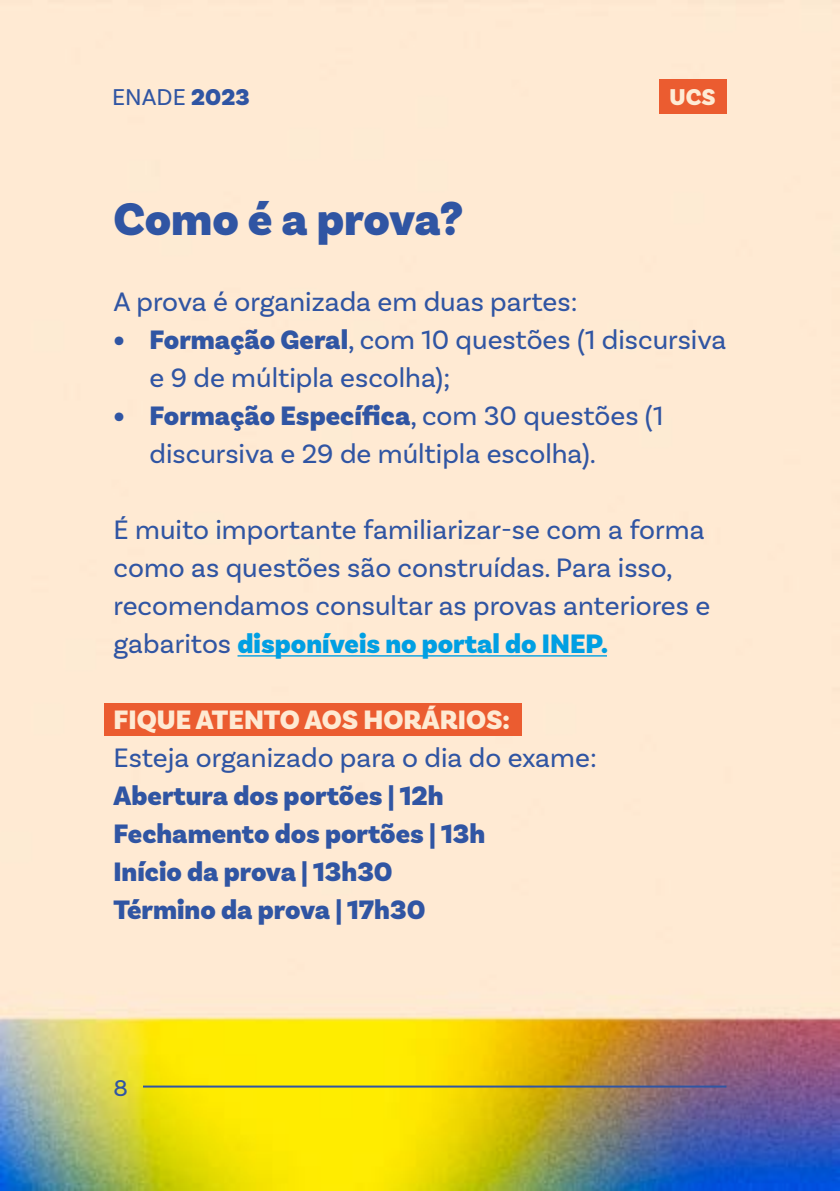
<style>
.page{position:relative;width:840px;height:1191px;background:#fff}
.page>*{position:absolute;margin:0;border:0;box-sizing:border-box;transform-origin:0 0}
.t1{font:900 48px "Basic Sans";letter-spacing:-.01em;color:#3055a3}
.t2{font:28px/38px "Basic Sans";color:#3055a3}
.t3{font:900 28px/38px "Basic Sans";color:#3055a3}
.t4{font:900 28px "Basic Sans";color:#feead3}
.t5{font:24px "Basic Sans";color:#3055a3}
.t6{font:900 24px "Basic Sans";color:#feebd5}
.s1{font-weight:900}
.s2{font-weight:900;color:#009fe3}
</style>
<div class="page">
<img style="left:0;top:0;width:839px;height:1191px">
<hr style="left:143px;top:1085px;width:583px;height:2px;background:#3055a3">
<div style="left:658px;top:79px;width:68px;height:34px;background:#eb5c30"></div>
<div style="left:105px;top:704px;width:417px;height:32px;background:#eb5c30"></div>
<hr style="left:237px;top:655px;width:369px;height:1px;background:#009fe3">
<p class="t5" style="left:112px;top:83px;width:139px">ENADE <span class="s1">2023</span></p>
<p class="t6" style="left:669px;top:83px;width:48px">UCS</p>
<h1 class="t1" style="left:113px;top:190px;width:351px">Como é a prova?</h1>
<p class="t2" style="left:113px;top:282px;width:465px">A prova é organizada em duas partes:</p>
<p class="t2" style="left:149px;top:320px;width:578px;text-indent:-36px"><span class="s1">• Formação Geral</span>, com 10 questões (1 discursiva e 9 de múltipla escolha);</p>
<p class="t2" style="left:149px;top:396px;width:515px;text-indent:-36px"><span class="s1">• Formação Específica</span>, com 30 questões (1 discursiva e 29 de múltipla escolha).</p>
<p class="t2" style="left:113px;top:510px;width:598px">É muito importante familiarizar-se com a forma como as questões são construídas. Para isso, recomendamos consultar as provas anteriores e gabaritos <span class="s2">disponíveis no portal do INEP.</span></p>
<p class="t4" style="left:113px;top:702px;width:398px">FIQUE ATENTO AOS HORÁRIOS:</p>
<p class="t2" style="left:113px;top:738px;width:484px">Esteja organizado para o dia do exame:</p>
<p class="t3" style="left:113px;top:777px;width:373px">Abertura dos portões | 12h<br>Fechamento dos portões | 13h<br>Início da prova | 13h30<br>Término da prova | 17h30</p>
<p class="t5" style="left:113px;top:1073px;width:16px">8</p>
</div>
